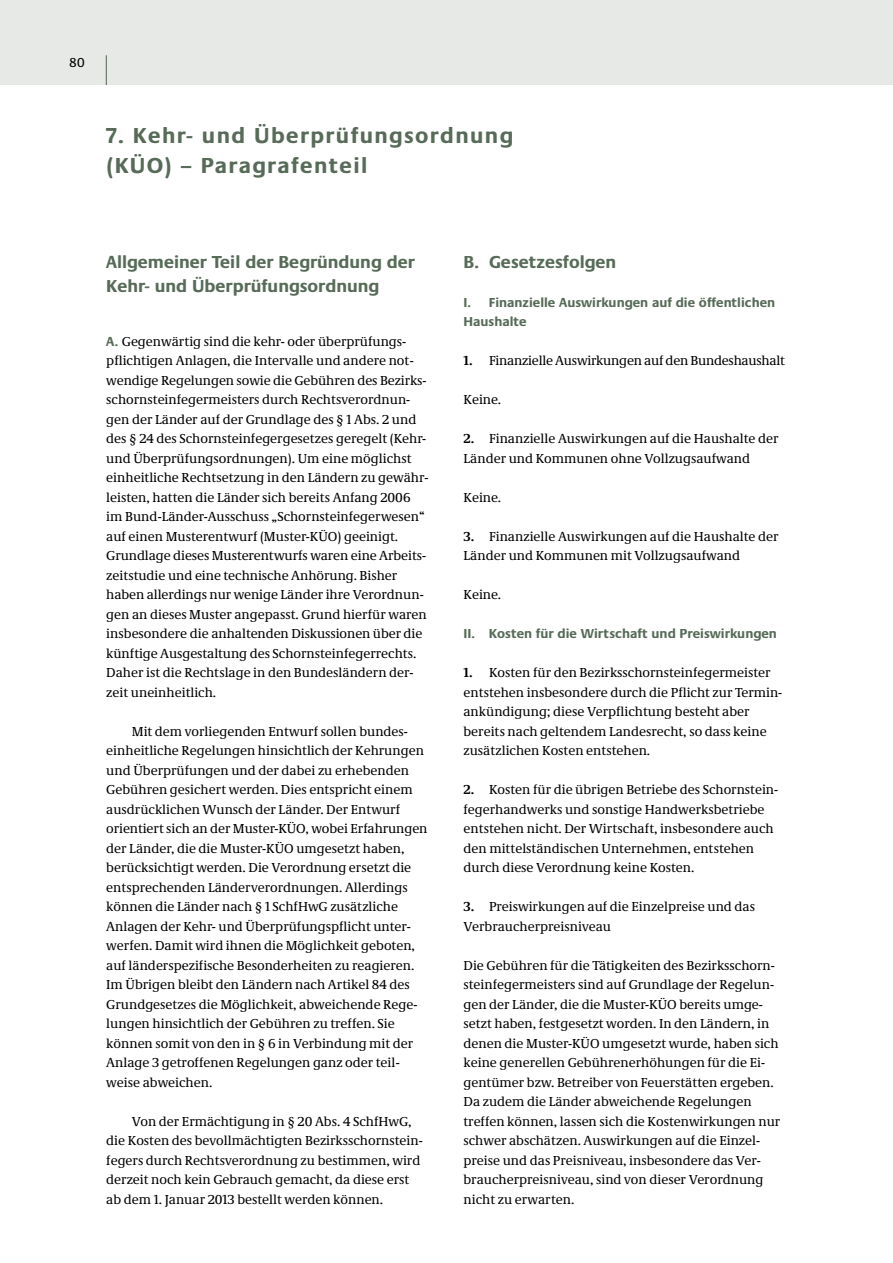
<style>
.page{position:relative;width:893px;height:1263px;background:#fff}
.page>*{position:absolute;margin:0;border:0;box-sizing:border-box;transform-origin:0 0}
.t1{font:700 22.5px/30px "Neue Praxis";letter-spacing:.06em;color:#576b58}
.t2{font:700 18px/24px "Neue Praxis";color:#576b58}
.t3{font:13.5px/19.5px "Neue Demos";color:#000}
.t4{font:700 13.5px/19.5px "Neue Praxis";color:#576b58}
.t5{font:13.5px "Neue Praxis";color:#000}
.s1{font-family:"Neue Praxis";font-weight:700;color:#576b58}
.s2{font-weight:700}
</style>
<div class="page">
<div style="left:1px;top:0;width:892px;height:85px;background:#e6e9e6"></div>
<hr style="left:106px;top:55px;width:1px;height:30px;background:#576b58">
<p class="t5" style="left:69px;top:58px;width:17px">80</p>
<h1 class="t1" style="left:106px;top:123px;width:408px">7. Kehr- und Überprüfungsordnung (KÜO) – Paragrafenteil</h1>
<h2 class="t2" style="left:106px;top:251px;width:310px">Allgemeiner Teil der Begründung der<br>Kehr- und Überprüfungsordnung</h2>
<p class="t3" style="left:106px;top:333px;width:324px"><span class="s1">A.</span> Gegenwärtig sind die kehr- oder überprüfungs&shy;pflichtigen Anlagen, die Intervalle und andere not - wendige Regelungen sowie die Gebühren des Bezirks&shy;schornsteinfegermeisters durch Rechtsver ordnun - gen der Länder auf der Grundlage des § 1 Abs. 2 und des § 24 des Schornsteinfegergesetzes geregelt (Kehr&shy;und Überprüfungsordnungen). Um eine möglichst einheitliche Rechtsetzung in den Ländern zu gewähr&shy;leisten, hatten die Länder sich bereits Anfang 2006 im Bund-Länder-Ausschuss „Schornsteinfegerwesen“ auf einen Musterentwurf (Muster-KÜO) geeinigt.<br>Grundlage dieses Muster entwurfs waren eine Arbeits&shy;zeitstudie und eine technische Anhörung. Bisher haben allerdings nur wenige Länder ihre Verordnun - gen an dieses Muster angepasst. Grund hierfür waren insbesondere die anhaltenden Diskussionen über die künftige Ausgestal tung des Schornsteinfegerrechts.<br>Daher ist die Rechtslage in den Bundesländern der&shy;zeit uneinheitlich.</p>
<p class="t3" style="left:106px;top:723px;width:323px;text-indent:26px">Mit dem vorliegenden Entwurf sollen bundes - einheitliche Regelungen hinsichtlich der Kehrungen und Überprüfungen und der dabei zu erhebenden Gebühren gesichert werden. Dies entspricht einem ausdrücklichen Wunsch der Länder. Der Entwurf orientiert sich an der Muster-KÜO, wobei Erfahrun gen der Länder, die die Muster-KÜO umgesetzt haben, berücksichtigt werden. Die Verordnung ersetzt die entsprechenden Länderverordnungen. Allerdings können die Länder nach § 1 SchfHwG zusätzliche Anlagen der Kehr- und Überprüfungspflicht unter&shy;werfen. Damit wird ihnen die Möglichkeit geboten, auf länderspezifische Besonderheiten zu reagieren.<br>Im Übrigen bleibt den Ländern nach Artikel 84 des Grundgesetzes die Möglichkeit, abweichende Rege - lungen hinsichtlich der Gebühren zu treffen. Sie können somit von den in § 6 in Verbindung mit der An lage 3 getroffenen Regelungen ganz oder teil&shy;weise abweichen.</p>
<p class="t3" style="left:106px;top:1113px;width:318px;text-indent:26px">Von der Ermächtigung in § 20 Abs. 4 SchfHwG, die Kosten des bevollmächtigten Bezirksschornstein - fegers durch Rechtsverordnung zu bestimmen, wird derzeit noch kein Gebrauch gemacht, da diese erst ab dem 1. Januar 2013 bestellt werden können.</p>
<h2 class="t2" style="left:463px;top:251px;width:154px">B. Gesetzesfolgen</h2>
<p class="t4" style="left:463px;top:294px;width:313px">I. Finanzielle Auswirkungen auf die öffentlichen<br>Haushalte</p>
<p class="t3" style="left:463px;top:352px;width:323px"><span class="s2">1.</span> Finanzielle Auswirkungen auf den Bundeshaushalt</p>
<p class="t3" style="left:463px;top:391px;width:39px">Keine.</p>
<p class="t3" style="left:463px;top:430px;width:317px"><span class="s2">2.</span> Finanzielle Auswirkungen auf die Haushalte der<br>Länder und Kommunen ohne Vollzugs aufwand</p>
<p class="t3" style="left:463px;top:489px;width:39px">Keine.</p>
<p class="t3" style="left:463px;top:528px;width:317px"><span class="s2">3.</span> Finanzielle Auswirkungen auf die Haushalte der<br>Länder und Kommunen mit Vollzugs aufwand</p>
<p class="t3" style="left:463px;top:586px;width:39px">Keine.</p>
<p class="t4" style="left:463px;top:625px;width:315px">II. Kosten für die Wirtschaft und Preiswirkungen</p>
<p class="t3" style="left:463px;top:664px;width:320px"><span class="s2">1.</span> Kosten für den Bezirksschornsteinfegermeis ter entstehen insbesondere durch die Pflicht zur Ter min - ankündigung; diese Verpflichtung be steht aber bereits nach geltendem Landesrecht, so dass keine zusätzlichen Kosten entstehen.</p>
<p class="t3" style="left:463px;top:781px;width:316px"><span class="s2">2.</span> Kosten für die übrigen Betriebe des Schorn stein - fegerhandwerks und sonstige Handwerks betriebe entstehen nicht. Der Wirtschaft, ins besondere auch den mittelständischen Unter nehmen, entstehen durch diese Verordnung keine Kosten.</p>
<p class="t3" style="left:463px;top:898px;width:293px"><span class="s2">3.</span> Preiswirkungen auf die Einzelpreise und das<br>Verbraucherpreisniveau</p>
<p class="t3" style="left:463px;top:957px;width:318px">Die Gebühren für die Tätigkeiten des Bezirksschorn - steinfegermeisters sind auf Grundlage der Regelun - gen der Länder, die die Muster-KÜO bereits umge&shy;setzt haben, festgesetzt worden. In den Ländern, in denen die Muster-KÜO umgesetzt wurde, haben sich keine generellen Gebührenerhöhungen für die Ei - gen tümer bzw. Betreiber von Feuerstätten ergeben.<br>Da zudem die Länder abweichende Regelungen treffen können, lassen sich die Kostenwirkungen nur schwer abschätzen. Auswirkungen auf die Einzel - preise und das Preisniveau, insbesondere das Ver - brau cher preisniveau, sind von dieser Verordnung nicht zu erwarten.</p>
</div>
